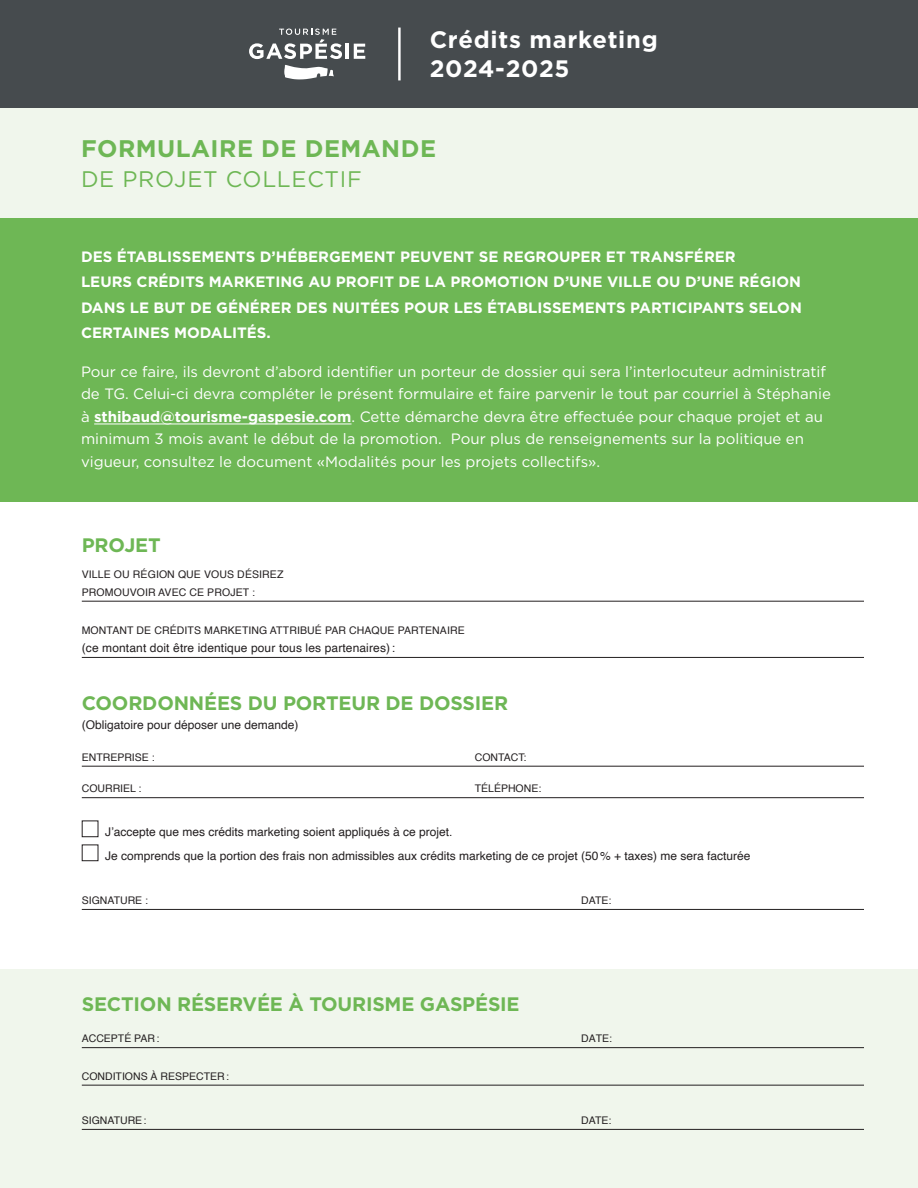
<style>
.page{position:relative;width:918px;height:1188px;background:#fff}
.page>*{position:absolute;margin:0;border:0;box-sizing:border-box;transform-origin:0 0}
.t1{font:700 24px "Gotham HTF";letter-spacing:.02em;color:#6eb755}
.t2{font:700 23.7px/28.5px "Gotham HTF";letter-spacing:.03em;color:#fff}
.t3{font:22.5px "Gotham HTF";letter-spacing:.03em;color:#6eb755}
.t4{font:700 19.5px "Gotham HTF";letter-spacing:-.01em;color:#6eb755}
.Sous-titre_1{font:15px/22.5px "Gotham HTF";color:#fff}
.t5{font:700 15px/25.5px "Gotham HTF";color:#fff}
.t6{font:12px "Helvetica";color:#231f20}
.t7{font:10.5px/18px "Helvetica";color:#231f20}
.s1{font-weight:700}
</style>
<div class="page">
<div style="left:0;top:970px;width:918px;height:218px;background:#f0f6ec"></div>
<div style="left:0;top:108px;width:918px;height:110px;background:#f0f6ec"></div>
<div style="left:0;top:0;width:918px;height:108px;background:#464b4e"></div>
<div style="left:0;top:218px;width:918px;height:284px;background:#6eb755"></div>
<hr style="left:346px;top:44px;width:3px;height:15px;background:#fff">
<svg style="left:354px;top:44px;width:11px;height:15px"></svg>
<svg style="left:249px;top:29px;width:93px;height:50px"></svg>
<hr style="left:398px;top:28px;width:3px;height:52px;background:#fff">
<hr style="left:94px;top:424px;width:258px;height:1px;background:#fff">
<hr style="left:82px;top:601px;width:782px;height:1px;background:#231f20">
<hr style="left:82px;top:657px;width:782px;height:1px;background:#231f20">
<hr style="left:82px;top:766px;width:782px;height:1px;background:#231f20">
<hr style="left:82px;top:797px;width:782px;height:1px;background:#231f20">
<hr style="left:82px;top:909px;width:782px;height:1px;background:#231f20">
<div style="left:82px;top:821px;width:16px;height:16px;border:1px solid #231f20"></div>
<div style="left:82px;top:845px;width:16px;height:16px;border:1px solid #231f20"></div>
<hr style="left:82px;top:1047px;width:782px;height:1px;background:#231f20">
<hr style="left:82px;top:1085px;width:782px;height:1px;background:#231f20">
<hr style="left:82px;top:1129px;width:782px;height:1px;background:#231f20">
<p class="t2" style="left:430px;top:25px;width:230px">Crédits marketing<br>2024-2025</p>
<p class="t1" style="left:81px;top:135px;width:357px">FORMULAIRE DE DEMANDE</p>
<p class="t3" style="left:81px;top:167px;width:282px">DE PROJET COLLECTIF</p>
<p class="t5" style="left:81px;top:243px;width:722px">DES ÉTABLISSEMENTS D’HÉBERGEMENT PEUVENT SE REGROUPER ET TRANSFÉRER<br>LEURS CRÉDITS MARKETING AU PROFIT DE LA PROMOTION D’UNE VILLE OU D’UNE RÉGION DANS LE BUT DE GÉNÉRER DES NUITÉES POUR LES ÉTABLISSEMENTS PARTICIPANTS SELON CERTAINES MODALITÉS.</p>
<p class="Sous-titre_1" style="left:81px;top:360px;width:751px">Pour ce faire, ils devront d’abord identifier un porteur de dossier qui sera l’interlocuteur administratif de TG. Celui-ci devra compléter le présent formulaire et faire parvenir le tout par courriel à Stéphanie à <span class="s1">sthibaud@tourisme-gaspesie.com</span>. Cette démarche devra être effectuée pour chaque projet et au minimum 3 mois avant le début de la promotion. Pour plus de renseignements sur la politique en vigueur, consultez le document «Modalités pour les projets collectifs».</p>
<p class="t4" style="left:82px;top:534px;width:80px">PROJET</p>
<p class="t7" style="left:82px;top:565px;width:203px">VILLE OU RÉGION QUE VOUS DÉSIREZ<br>PROMOUVOIR AVEC CE PROJET :</p>
<p class="t7" style="left:82px;top:621px;width:385px">MONTANT DE CRÉDITS MARKETING ATTRIBUÉ PAR CHAQUE PARTENAIRE</p>
<p class="t6" style="left:82px;top:638px;width:315px">(ce montant doit être identique pour tous les partenaires):</p>
<p class="t4" style="left:82px;top:691px;width:428px">COORDONNÉES DU PORTEUR DE DOSSIER</p>
<p class="t6" style="left:82px;top:716px;width:218px">(Obligatoire pour déposer une demande)</p>
<p class="t7" style="left:82px;top:748px;width:74px">ENTREPRISE :</p>
<p class="t7" style="left:475px;top:748px;width:53px">CONTACT:</p>
<p class="t7" style="left:82px;top:780px;width:61px">COURRIEL :</p>
<p class="t7" style="left:475px;top:780px;width:68px">TÉLÉPHONE:</p>
<p class="t6" style="left:105px;top:822px;width:349px">J’accepte que mes crédits marketing soient appliqués à ce projet.</p>
<p class="t6" style="left:105px;top:846px;width:647px">Je comprends que la portion des frais non admissibles aux crédits marketing de ce projet (50% + taxes) me sera facturée</p>
<p class="t7" style="left:82px;top:891px;width:68px">SIGNATURE :</p>
<p class="t7" style="left:581px;top:891px;width:32px">DATE:</p>
<p class="t4" style="left:82px;top:992px;width:439px">SECTION RÉSERVÉE À TOURISME GASPÉSIE</p>
<p class="t7" style="left:82px;top:1030px;width:79px">ACCEPTÉ PAR:</p>
<p class="t7" style="left:581px;top:1030px;width:32px">DATE:</p>
<p class="t7" style="left:82px;top:1067px;width:149px">CONDITIONS À RESPECTER:</p>
<p class="t7" style="left:82px;top:1111px;width:66px">SIGNATURE:</p>
<p class="t7" style="left:581px;top:1111px;width:32px">DATE:</p>
</div>
